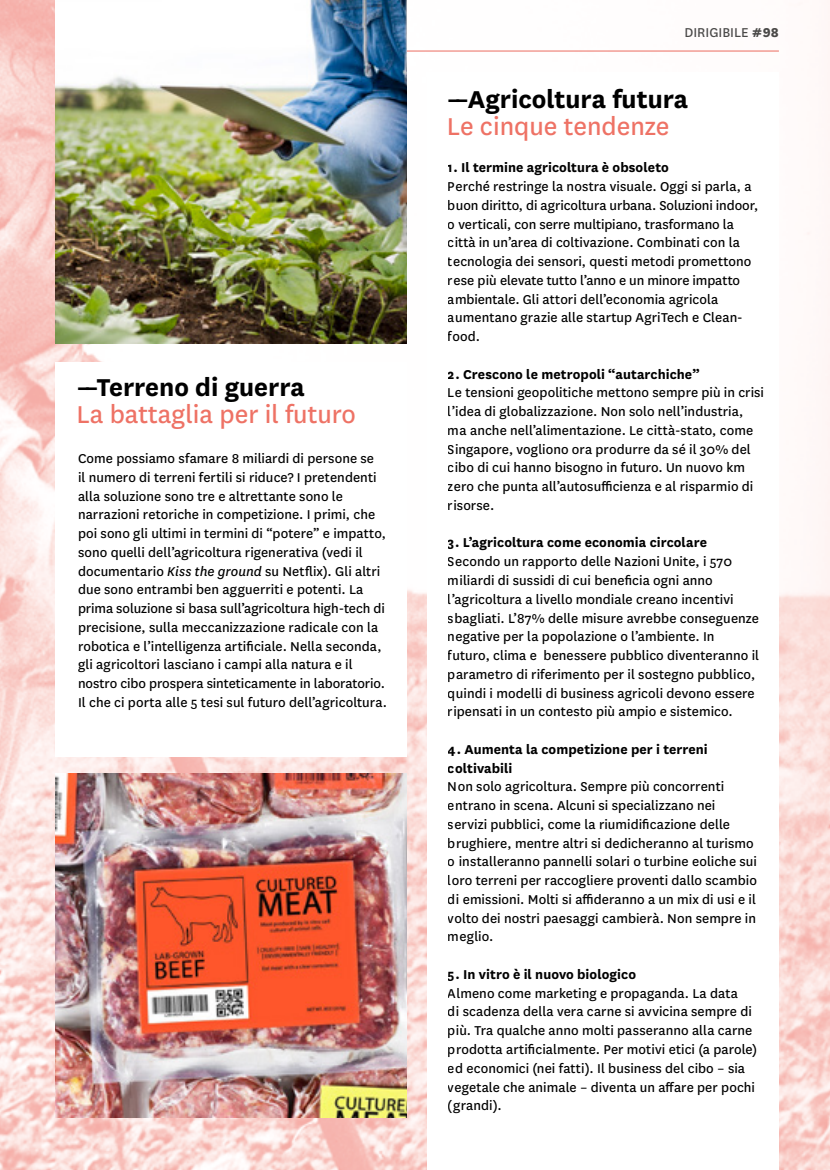
<style>
.page{position:relative;width:830px;height:1170px;background:#fff}
.page>*{position:absolute;margin:0;border:0;box-sizing:border-box;transform-origin:0 0}
.t1{font:28.5px "National";color:#ee7265}
.t2{font:700 28.5px "National";color:#000}
.t3{font:15px/18.8px "National";letter-spacing:.005em;color:#000}
.t4{font:700 15px/18.8px "National";letter-spacing:.005em;color:#000}
.t5{font:15px "National";color:#4a4a49}
.s1{font-style:italic}
.s2{font-weight:800}
</style>
<div class="page">
<img style="left:0;top:0;width:829px;height:1169px">
<hr style="left:55px;top:50px;width:723px;height:2px;background:#f29e96">
<div style="left:427px;top:73px;width:350px;height:1096px;background:#fff"></div>
<div style="left:55px;top:362px;width:351px;height:395px;background:#fff"></div>
<img style="left:55px;top:773px;width:351px;height:344px">
<img style="left:55px;top:0;width:351px;height:343px">
<h1 class="t2" style="left:77px;top:367px;width:230px">––Terreno di guerra</h1>
<h1 class="t1" style="left:77px;top:395px;width:280px">La battaglia per il futuro</h1>
<p class="t3" style="left:78px;top:448px;width:310px">Come possiamo sfamare 8 miliardi di persone se<br>il numero di terreni fertili si riduce? I pretendenti alla soluzione sono tre e altrettante sono le narrazioni retoriche in competizione. I primi, che poi sono gli ultimi in termini di “potere” e impatto, sono quelli dell’agricoltura rigenerativa (vedi il documentario <span class="s1">Kiss the ground</span> su Netflix). Gli altri due sono entrambi ben agguerriti e potenti. La prima soluzione si basa sull’agricoltura high-tech di precisione, sulla meccanizzazione radicale con la robotica e l’intelligenza artificiale. Nella seconda, gli agricoltori lasciano i campi alla natura e il nostro cibo prospera sinteticamente in laboratorio.<br>Il che ci porta alle 5 tesi sul futuro dell’agricoltura.</p>
<p class="t5" style="left:684px;top:22px;width:96px">DIRIGIBILE <span class="s2">#98</span></p>
<h1 class="t2" style="left:446px;top:79px;width:243px">––Agricoltura futura</h1>
<h1 class="t1" style="left:446px;top:107px;width:224px">Le cinque tendenze</h1>
<p class="t4" style="left:447px;top:157px;width:222px">1. Il termine agricoltura è obsoleto</p>
<p class="t3" style="left:447px;top:176px;width:311px">Perché restringe la nostra visuale. Oggi si parla, a buon diritto, di agricoltura urbana. Soluzioni indoor, o verticali, con serre multipiano, trasformano la città in un’area di coltivazione. Combinati con la tecnologia dei sensori, questi metodi promettono rese più elevate tutto l’anno e un minore impatto ambientale. Gli attori dell’economia agricola aumentano grazie alle startup AgriTech e Clean&shy;food.</p>
<p class="t4" style="left:447px;top:363px;width:253px">2. Crescono le metropoli “autarchiche”</p>
<p class="t3" style="left:447px;top:382px;width:317px">Le tensioni geopolitiche mettono sempre più in crisi l’idea di globalizzazione. Non solo nell’industria, ma anche nell’alimentazione. Le città-stato, come Singapore, vogliono ora produrre da sé il 30% del cibo di cui hanno bisogno in futuro. Un nuovo km zero che punta all’autosufficienza e al risparmio di risorse.</p>
<p class="t4" style="left:447px;top:532px;width:260px">3. L’agricoltura come economia circolare</p>
<p class="t3" style="left:447px;top:551px;width:312px">Secondo un rapporto delle Nazioni Unite, i 570 miliardi di sussidi di cui beneficia ogni anno l’agricoltura a livello mondiale creano incentivi sbagliati. L’87% delle misure avrebbe conseguenze negative per la popolazione o l’ambiente. In futuro, clima e benessere pubblico diventeranno il parametro di riferimento per il sostegno pubblico, quindi i modelli di business agricoli devono essere ripensati in un contesto più ampio e sistemico.</p>
<p class="t4" style="left:447px;top:738px;width:261px">4. Aumenta la competizione per i terreni coltivabili</p>
<p class="t3" style="left:447px;top:776px;width:310px">Non solo agricoltura. Sempre più concorrenti entrano in scena. Alcuni si specializzano nei servizi pubblici, come la riumidificazione delle brughiere, mentre altri si dedicheranno al turismo o installeranno pannelli solari o turbine eoliche sui loro terreni per raccogliere proventi dallo scambio di emissioni. Molti si affideranno a un mix di usi e il volto dei nostri paesaggi cambierà. Non sempre in meglio.</p>
<p class="t4" style="left:447px;top:963px;width:189px">5. In vitro è il nuovo biologico</p>
<p class="t3" style="left:447px;top:982px;width:310px">Almeno come marketing e propaganda. La data<br>di scadenza della vera carne si avvicina sempre di più. Tra qualche anno molti passeranno alla carne prodotta artificialmente. Per motivi etici (a parole) ed economici (nei fatti). Il business del cibo – sia vegetale che animale – diventa un affare per pochi (grandi).</p>
</div>
